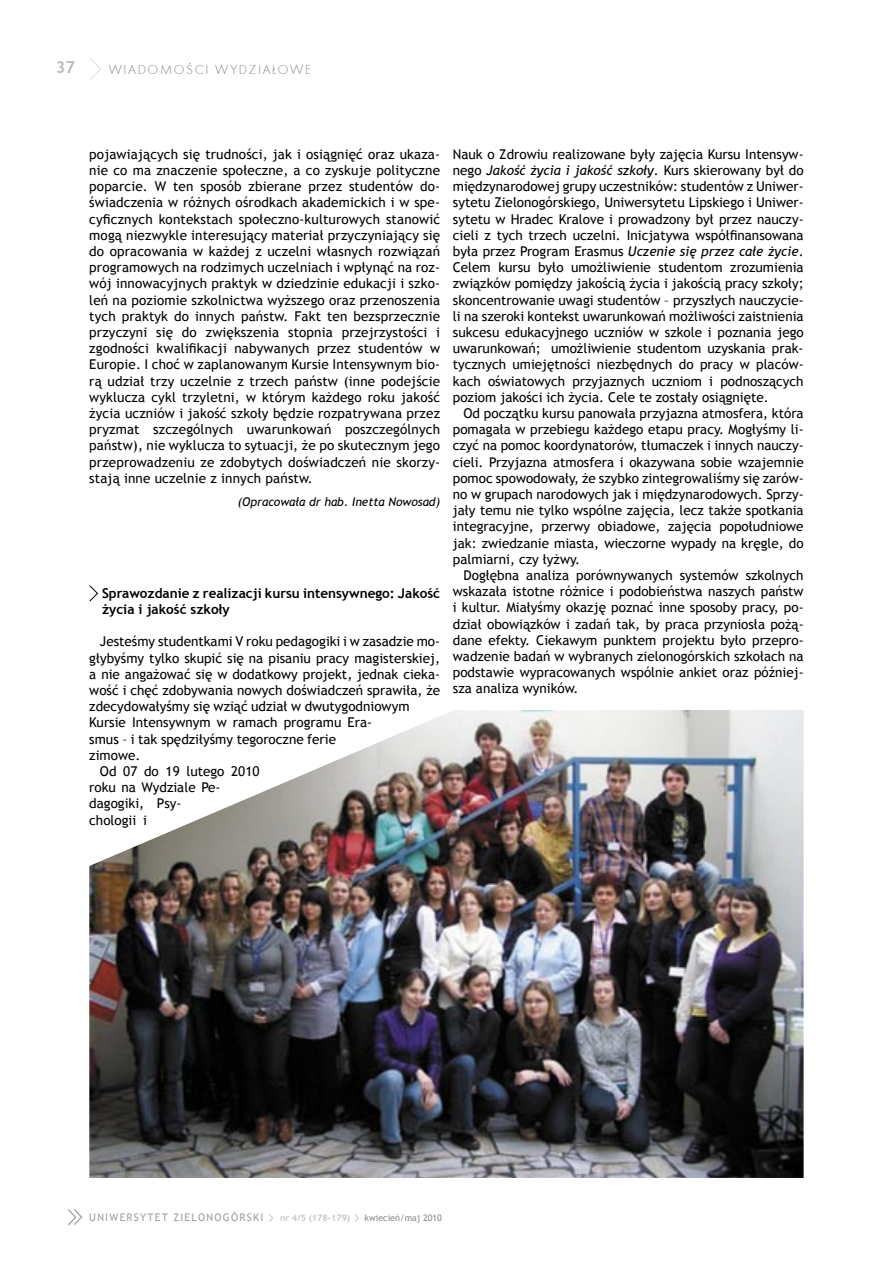
<style>
.page{position:relative;width:893px;height:1263px;background:#fff}
.page>*{position:absolute;margin:0;border:0;box-sizing:border-box;transform-origin:0 0}
.t1{font:700 16.5px "Trebuchet MS";color:#bcbcbc}
.t2{font:13.5px/16.2px "Trebuchet MS";color:#000;text-align:justify}
.t3{font:700 13.5px/16.2px "Trebuchet MS";color:#000}
.t4{font:13.5px "Futura TEE Ligh";letter-spacing:.12em;color:#888}
.t5{font:italic 12px "Trebuchet MS";color:#000}
.t6{font:10.5px "Trebuchet MS";letter-spacing:.12em;color:#9f9f9f}
.t7{font:9px "Trebuchet MS";color:#888}
.t8{font:700 9px "Trebuchet MS";color:#c6c5c6}
.s1{font-style:italic}
</style>
<div class="page">
<svg style="left:90px;top:58px;width:11px;height:22px"></svg>
<svg style="left:68px;top:1209px;width:14px;height:16px"></svg>
<svg style="left:269px;top:1214px;width:4px;height:8px"></svg>
<svg style="left:355px;top:1214px;width:4px;height:8px"></svg>
<img style="left:89px;top:710px;width:714px;height:468px">
<svg style="left:89px;top:585px;width:9px;height:17px"></svg>
<p class="t1" style="left:56px;top:57px;width:21px">37</p>
<p class="t4" style="left:109px;top:61px;width:204px">WIADOMOŒCI WYDZIA£OWE</p>
<p class="t2" style="left:89px;top:146px;width:352px">pojawiających się trudności, jak i osiągnięć oraz ukaza&shy;nie co ma znaczenie społeczne, a co zyskuje polityczne poparcie. W ten sposób zbierane przez studentów do&shy;świadczenia w różnych ośrodkach akademickich i w spe&shy;cyficznych kontekstach społeczno-kulturowych stanowić mogą niezwykle interesujący materiał przyczyniający się do opracowania w każdej z uczelni własnych rozwiązań programowych na rodzimych uczelniach i wpłynąć na roz&shy;wój innowacyjnych praktyk w dziedzinie edukacji i szko&shy;leń na poziomie szkolnictwa wyższego oraz przenoszenia tych praktyk do innych państw. Fakt ten bezsprzecznie przyczyni się do zwiększenia stopnia przejrzystości i zgodności kwalifikacji nabywanych przez studentów w Europie. I choć w zaplanowanym Kursie Intensywnym bio&shy;rą udział trzy uczelnie z trzech państw (inne podejście wyklucza cykl trzyletni, w którym każdego roku jakość życia uczniów i jakość szkoły będzie rozpatrywana przez pryzmat szczególnych uwarunkowań poszczególnych państw), nie wyklucza to sytuacji, że po skutecznym jego przeprowadzeniu ze zdobytych doświadczeń nie skorzy&shy;stają inne uczelnie z innych państw.</p>
<p class="t5" style="left:238px;top:494px;width:204px">(Opracowała dr hab. Inetta Nowosad)</p>
<p class="t3" style="left:102px;top:585px;width:340px">Sprawozdanie z realizacji kursu intensywnego: Jakość życia i jakość szkoły</p>
<p class="t2" style="left:100px;top:634px;width:342px">Jesteśmy studentkami V roku pedagogiki i w zasadzie mo-</p>
<p class="t2" style="left:89px;top:650px;width:352px">głybyśmy tylko skupić się na pisaniu pracy magisterskiej,</p>
<p class="t2" style="left:89px;top:666px;width:352px">a nie angażować się w dodatkowy projekt, jednak cieka-</p>
<p class="t2" style="left:89px;top:682px;width:352px">wość i chęć zdobywania nowych doświadczeń sprawiła, że</p>
<p class="t2" style="left:89px;top:698px;width:322px">zdecydowałyśmy się wziąć udział w dwutygodniowym</p>
<p class="t2" style="left:89px;top:715px;width:284px">Kursie Intensywnym w ramach programu Era-</p>
<p class="t2" style="left:89px;top:731px;width:248px">smus – i tak spędziłyśmy tegoroczne ferie</p>
<p class="t2" style="left:89px;top:747px;width:53px">zimowe.</p>
<p class="t2" style="left:100px;top:763px;width:161px">Od 07 do 19 lutego 2010</p>
<p class="t2" style="left:89px;top:779px;width:133px">roku na Wydziale Pe-</p>
<p class="t2" style="left:89px;top:796px;width:94px">dagogiki, Psy-</p>
<p class="t2" style="left:89px;top:812px;width:59px">chologii i</p>
<p class="t2" style="left:453px;top:146px;width:352px">Nauk o Zdrowiu realizowane były zajęcia Kursu Intensyw&shy;nego <span class="s1">Jakość życia i jakość szkoły</span>. Kurs skierowany był do międzynarodowej grupy uczestników: studentów z Uniwer&shy;sytetu Zielonogórskiego, Uniwersytetu Lipskiego i Uniwer&shy;sytetu w Hradec Kralove i prowadzony był przez nauczy&shy;cieli z tych trzech uczelni. Inicjatywa współfinansowana była przez Program Erasmus <span class="s1">Uczenie się przez całe życie</span>.<br>Celem kursu było umożliwienie studentom zrozumienia związków pomiędzy jakością życia i jakością pracy szkoły; skoncentrowanie uwagi studentów – przyszłych nauczycie&shy;li na szeroki kontekst uwarunkowań możliwości zaistnienia sukcesu edukacyjnego uczniów w szkole i poznania jego uwarunkowań; umożliwienie studentom uzyskania prak&shy;tycznych umiejętności niezbędnych do pracy w placów&shy;kach oświatowych przyjaznych uczniom i podnoszących poziom jakości ich życia. Cele te zostały osiągnięte.</p>
<p class="t2" style="left:453px;top:405px;width:352px;text-indent:11px">Od początku kursu panowała przyjazna atmosfera, która pomagała w przebiegu każdego etapu pracy. Mogłyśmy li&shy;czyć na pomoc koordynatorów, tłumaczek i innych nauczy&shy;cieli. Przyjazna atmosfera i okazywana sobie wzajemnie pomoc spowodowały, że szybko zintegrowaliśmy się zarów&shy;no w grupach narodowych jak i międzynarodowych. Sprzy&shy;jały temu nie tylko wspólne zajęcia, lecz także spotkania integracyjne, przerwy obiadowe, zajęcia popołudniowe jak: zwiedzanie miasta, wieczorne wypady na kręgle, do palmiarni, czy łyżwy.</p>
<p class="t2" style="left:453px;top:567px;width:352px;text-indent:11px">Dogłębna analiza porównywanych systemów szkolnych wskazała istotne różnice i podobieństwa naszych państw i kultur. Miałyśmy okazję poznać inne sposoby pracy, po&shy;dział obowiązków i zadań tak, by praca przyniosła pożą&shy;dane efekty. Ciekawym punktem projektu było przepro&shy;wadzenie badań w wybranych zielonogórskich szkołach na podstawie wypracowanych wspólnie ankiet oraz później&shy;sza analiza wyników.</p>
<p class="t6" style="left:89px;top:1211px;width:175px">UNIWERSYTET ZIELONOGÓRSKI</p>
<p class="t8" style="left:280px;top:1212px;width:72px">nr 4/5 (178-179)</p>
<p class="t7" style="left:365px;top:1212px;width:79px">kwiecień/maj 2010</p>
</div>
